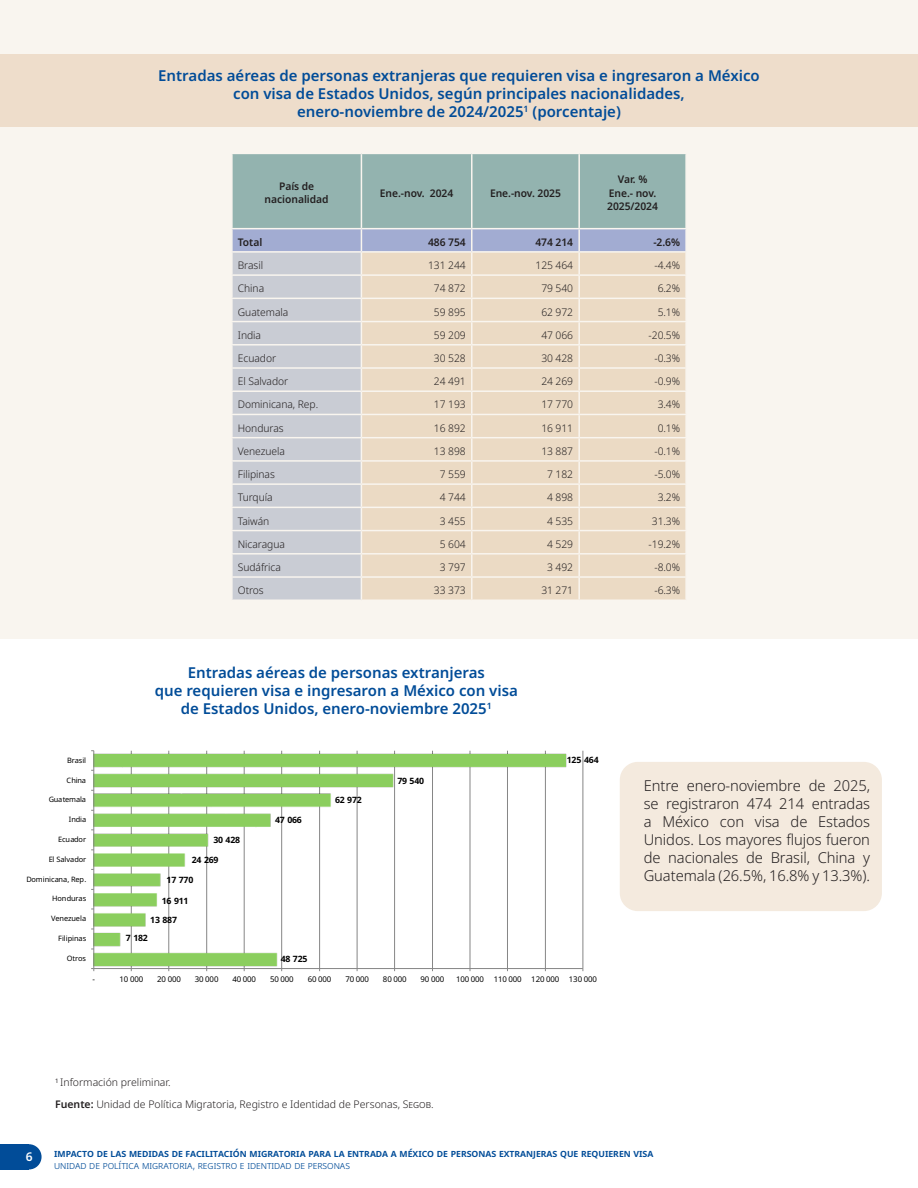
<style>
.page{position:relative;width:918px;height:1188px;background:#fff}
.page>*{position:absolute;margin:0;border:0;box-sizing:border-box;transform-origin:0 0}
.TablasTitulo{font:600 15px/18px "Noto Sans";color:#014c98;text-align:center}
.TGeneral{font:300 15px/18px "Noto Sans";letter-spacing:-.005em;color:#231f20;text-align:justify}
.t1{font:600 12px "Noto Sans";color:#fff}
.TablaDer{font:300 10.5px "Noto Sans";letter-spacing:-.005em;color:#231f20}
.TablaIzq{font:300 10.5px "Noto Sans";letter-spacing:-.005em;color:#231f20}
.t2{font:600 10.5px "Noto Sans";color:#014c98}
.Nota{font:300 10.5px "Noto Sans";color:#231f20}
.TablaT1{font:600 10.5px/13.5px "Noto Sans";letter-spacing:-.005em;color:#231f20;text-align:center}
.t3{font:300 10.5px "Noto Sans";color:#014c98}
.NotaSuperindicePost{font:300 10.5px "Noto Sans";color:#231f20}
.TablaDer-2{font:600 10.5px "Noto Sans";letter-spacing:-.005em;color:#231f20}
.TablaT2{font:600 10.5px "Noto Sans";letter-spacing:-.005em;color:#231f20}
.t4{font:700 8.7px "Noto Sans";letter-spacing:-.02em;color:#000}
.t5{font:7.8px "Noto Sans";letter-spacing:-.015em;color:#000}
.t6{font:7.35px "Noto Sans";letter-spacing:-.025em;color:#000}
.s1{font-weight:600}
</style>
<div class="page">
<div style="left:0;top:0;width:918px;height:639px;background:#f9f5ef"></div>
<div style="left:0;top:54px;width:918px;height:73px;background:#eeddcb"></div>
<div style="left:620px;top:762px;width:262px;height:149px;background:#f4eade;border-radius:18px"></div>
<div style="left:16px;top:1144px;width:26px;height:26px;background:#014c98;border-radius:50%"></div>
<div style="left:0;top:1144px;width:29px;height:26px;background:#014c98"></div>
<svg style="left:232px;top:153px;width:454px;height:447px;background:#d3d0c7"></svg>
<hr style="left:472px;top:576px;width:107px;height:2px;background:#f9f5ef">
<hr style="left:471px;top:578px;width:2px;height:22px;background:#f9f5ef">
<hr style="left:579px;top:576px;width:108px;height:2px;background:#f9f5ef">
<hr style="left:578px;top:578px;width:2px;height:22px;background:#f9f5ef">
<hr style="left:685px;top:578px;width:2px;height:22px;background:#f9f5ef">
<hr style="left:131px;top:751px;width:1px;height:218px;background:#868686">
<hr style="left:169px;top:751px;width:1px;height:218px;background:#868686">
<hr style="left:206px;top:751px;width:1px;height:218px;background:#868686">
<hr style="left:244px;top:751px;width:1px;height:218px;background:#868686">
<hr style="left:281px;top:751px;width:1px;height:218px;background:#868686">
<hr style="left:319px;top:751px;width:1px;height:218px;background:#868686">
<hr style="left:357px;top:751px;width:1px;height:218px;background:#868686">
<hr style="left:394px;top:751px;width:1px;height:218px;background:#868686">
<hr style="left:432px;top:751px;width:1px;height:218px;background:#868686">
<hr style="left:470px;top:751px;width:1px;height:218px;background:#868686">
<hr style="left:507px;top:751px;width:1px;height:218px;background:#868686">
<hr style="left:545px;top:751px;width:1px;height:218px;background:#868686">
<hr style="left:583px;top:751px;width:1px;height:218px;background:#868686">
<img style="left:95px;top:753px;width:472px;height:213px">
<hr style="left:94px;top:968px;width:489px;height:1px;background:#868686">
<hr style="left:94px;top:751px;width:1px;height:218px;background:#868686">
<p class="TablasTitulo" style="left:158px;top:67px;width:603px">Entradas aéreas de personas extranjeras que requieren visa e ingresaron a México con visa de Estados Unidos, según principales nacionalidades,<br>enero-noviembre de 2024/2025<sup>1</sup> (porcentaje)</p>
<p class="TablaT1" style="left:279px;top:180px;width:37px">País de</p>
<p class="TablaT1" style="left:265px;top:193px;width:66px">nacionalidad</p>
<p class="TablaT1" style="left:380px;top:186px;width:75px">Ene.-nov. 2024</p>
<p class="TablaT1" style="left:490px;top:186px;width:72px">Ene.-nov. 2025</p>
<p class="TablaT1" style="left:609px;top:173px;width:49px">Var. %<br>Ene.- nov.</p>
<p class="TablaT1" style="left:607px;top:200px;width:52px">2025/2024</p>
<p class="TablaT2" style="left:238px;top:235px;width:26px">Total</p>
<p class="TablaDer-2" style="left:428px;top:235px;width:39px">486 754</p>
<p class="TablaDer-2" style="left:535px;top:235px;width:39px">474 214</p>
<p class="TablaDer-2" style="left:653px;top:235px;width:28px">-2.6%</p>
<p class="TablaIzq" style="left:238px;top:258px;width:27px">Brasil</p>
<p class="TablaDer" style="left:428px;top:258px;width:39px">131 244</p>
<p class="TablaDer" style="left:536px;top:258px;width:39px">125 464</p>
<p class="TablaDer" style="left:654px;top:258px;width:27px">-4.4%</p>
<p class="TablaIzq" style="left:238px;top:281px;width:28px">China</p>
<p class="TablaDer" style="left:434px;top:281px;width:33px">74 872</p>
<p class="TablaDer" style="left:541px;top:281px;width:33px">79 540</p>
<p class="TablaDer" style="left:658px;top:281px;width:24px">6.2%</p>
<p class="TablaIzq" style="left:238px;top:304px;width:52px">Guatemala</p>
<p class="TablaDer" style="left:434px;top:304px;width:33px">59 895</p>
<p class="TablaDer" style="left:541px;top:304px;width:33px">62 972</p>
<p class="TablaDer" style="left:658px;top:304px;width:24px">5.1%</p>
<p class="TablaIzq" style="left:238px;top:328px;width:25px">India</p>
<p class="TablaDer" style="left:434px;top:328px;width:33px">59 209</p>
<p class="TablaDer" style="left:541px;top:328px;width:33px">47 066</p>
<p class="TablaDer" style="left:649px;top:328px;width:33px">-20.5%</p>
<p class="TablaIzq" style="left:238px;top:351px;width:40px">Ecuador</p>
<p class="TablaDer" style="left:434px;top:351px;width:33px">30 528</p>
<p class="TablaDer" style="left:541px;top:351px;width:33px">30 428</p>
<p class="TablaDer" style="left:654px;top:351px;width:27px">-0.3%</p>
<p class="TablaIzq" style="left:238px;top:374px;width:52px">El Salvador</p>
<p class="TablaDer" style="left:434px;top:374px;width:33px">24 491</p>
<p class="TablaDer" style="left:541px;top:374px;width:33px">24 269</p>
<p class="TablaDer" style="left:654px;top:374px;width:27px">-0.9%</p>
<p class="TablaIzq" style="left:238px;top:397px;width:82px">Dominicana, Rep.</p>
<p class="TablaDer" style="left:434px;top:397px;width:33px">17 193</p>
<p class="TablaDer" style="left:541px;top:397px;width:33px">17 770</p>
<p class="TablaDer" style="left:658px;top:397px;width:24px">3.4%</p>
<p class="TablaIzq" style="left:238px;top:421px;width:47px">Honduras</p>
<p class="TablaDer" style="left:434px;top:421px;width:33px">16 892</p>
<p class="TablaDer" style="left:541px;top:421px;width:33px">16 911</p>
<p class="TablaDer" style="left:658px;top:421px;width:24px">0.1%</p>
<p class="TablaIzq" style="left:238px;top:444px;width:49px">Venezuela</p>
<p class="TablaDer" style="left:434px;top:444px;width:33px">13 898</p>
<p class="TablaDer" style="left:541px;top:444px;width:33px">13 887</p>
<p class="TablaDer" style="left:654px;top:444px;width:27px">-0.1%</p>
<p class="TablaIzq" style="left:238px;top:467px;width:39px">Filipinas</p>
<p class="TablaDer" style="left:440px;top:467px;width:27px">7 559</p>
<p class="TablaDer" style="left:547px;top:467px;width:27px">7 182</p>
<p class="TablaDer" style="left:654px;top:467px;width:27px">-5.0%</p>
<p class="TablaIzq" style="left:238px;top:490px;width:36px">Turquía</p>
<p class="TablaDer" style="left:440px;top:490px;width:27px">4 744</p>
<p class="TablaDer" style="left:547px;top:490px;width:27px">4 898</p>
<p class="TablaDer" style="left:658px;top:490px;width:24px">3.2%</p>
<p class="TablaIzq" style="left:238px;top:513px;width:33px">Taiwán</p>
<p class="TablaDer" style="left:440px;top:513px;width:27px">3 455</p>
<p class="TablaDer" style="left:547px;top:513px;width:27px">4 535</p>
<p class="TablaDer" style="left:652px;top:513px;width:30px">31.3%</p>
<p class="TablaIzq" style="left:238px;top:537px;width:49px">Nicaragua</p>
<p class="TablaDer" style="left:440px;top:537px;width:27px">5 604</p>
<p class="TablaDer" style="left:547px;top:537px;width:27px">4 529</p>
<p class="TablaDer" style="left:649px;top:537px;width:33px">-19.2%</p>
<p class="TablaIzq" style="left:238px;top:560px;width:45px">Sudáfrica</p>
<p class="TablaDer" style="left:440px;top:560px;width:27px">3 797</p>
<p class="TablaDer" style="left:547px;top:560px;width:27px">3 492</p>
<p class="TablaDer" style="left:654px;top:560px;width:27px">-8.0%</p>
<p class="TablaIzq" style="left:238px;top:583px;width:27px">Otros</p>
<p class="TablaDer" style="left:434px;top:583px;width:33px">33 373</p>
<p class="TablaDer" style="left:541px;top:583px;width:33px">31 271</p>
<p class="TablaDer" style="left:654px;top:583px;width:27px">-6.3%</p>
<p class="TablasTitulo" style="left:155px;top:664px;width:365px">Entradas aéreas de personas extranjeras<br>que requieren visa e ingresaron a México con visa de Estados Unidos, enero-noviembre 2025<sup>1</sup></p>
<p class="t6" style="left:67px;top:756px;width:20px">Brasil</p>
<p class="t4" style="left:567px;top:755px;width:34px">125 464</p>
<p class="t6" style="left:67px;top:776px;width:21px">China</p>
<p class="t4" style="left:397px;top:776px;width:28px">79 540</p>
<p class="t6" style="left:49px;top:796px;width:39px">Guatemala</p>
<p class="t4" style="left:335px;top:795px;width:28px">62 972</p>
<p class="t6" style="left:69px;top:815px;width:19px">India</p>
<p class="t4" style="left:275px;top:815px;width:28px">47 066</p>
<p class="t6" style="left:58px;top:835px;width:29px">Ecuador</p>
<p class="t4" style="left:213px;top:835px;width:28px">30 428</p>
<p class="t6" style="left:49px;top:855px;width:39px">El Salvador</p>
<p class="t4" style="left:192px;top:855px;width:28px">24 269</p>
<p class="t6" style="left:26px;top:875px;width:61px">Dominicana, Rep.</p>
<p class="t4" style="left:167px;top:875px;width:28px">17 770</p>
<p class="t6" style="left:52px;top:895px;width:36px">Honduras</p>
<p class="t4" style="left:162px;top:896px;width:28px">16 911</p>
<p class="t6" style="left:51px;top:914px;width:37px">Venezuela</p>
<p class="t4" style="left:150px;top:915px;width:28px">13 887</p>
<p class="t6" style="left:58px;top:934px;width:29px">Filipinas</p>
<p class="t4" style="left:126px;top:933px;width:23px">7 182</p>
<p class="t6" style="left:67px;top:954px;width:21px">Otros</p>
<p class="t4" style="left:281px;top:954px;width:28px">48 725</p>
<p class="t5" style="left:93px;top:975px;width:4px">-</p>
<p class="t5" style="left:120px;top:975px;width:25px">10 000</p>
<p class="t5" style="left:157px;top:975px;width:25px">20 000</p>
<p class="t5" style="left:195px;top:975px;width:25px">30 000</p>
<p class="t5" style="left:232px;top:975px;width:25px">40 000</p>
<p class="t5" style="left:270px;top:975px;width:25px">50 000</p>
<p class="t5" style="left:308px;top:975px;width:25px">60 000</p>
<p class="t5" style="left:345px;top:975px;width:25px">70 000</p>
<p class="t5" style="left:383px;top:975px;width:25px">80 000</p>
<p class="t5" style="left:421px;top:975px;width:25px">90 000</p>
<p class="t5" style="left:456px;top:975px;width:142px">100 000 110 000 120 000 130 000</p>
<p class="NotaSuperindicePost" style="left:55px;top:1075px;width:117px"><sup>1</sup> Información preliminar.</p>
<p class="Nota" style="left:55px;top:1097px;width:380px"><span class="s1">Fuente:</span> Unidad de Política Migratoria, Registro e Identidad de Personas, Segob.</p>
<p class="TGeneral" style="left:644px;top:777px;width:228px">Entre enero-noviembre de 2025, se registraron 474 214 entradas a México con visa de Estados Unidos. Los mayores flujos fueron de nacionales de Brasil, China y Guatemala (26.5%, 16.8% y 13.3%).</p>
<p class="t1" style="left:26px;top:1148px;width:8px">6</p>
<p class="t2" style="left:54px;top:1145px;width:601px">Impacto de las medidas de facilitación migratoria para la entrada a México de personas extranjeras que requieren visa</p>
<p class="t3" style="left:54px;top:1158px;width:297px">Unidad de Política Migratoria, Registro e Identidad de Personas</p>
</div>
